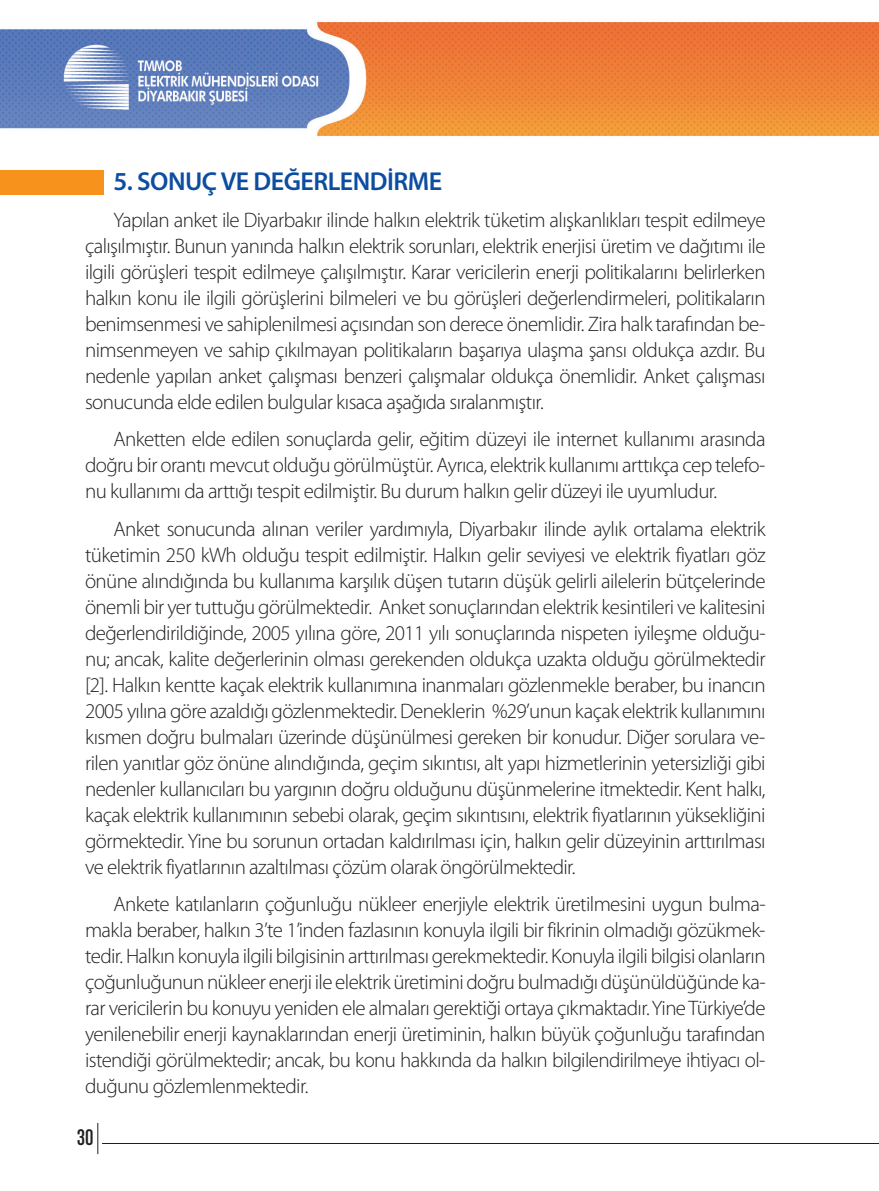
<style>
.page{position:relative;width:879px;height:1191px;background:#fff}
.page>*{position:absolute;margin:0;border:0;box-sizing:border-box;transform-origin:0 0}
.t1{font:600 26px "Myriad Pro";letter-spacing:-.02em;color:#0d4da1}
.t2{font:24px "Chalet Comprime Cologne Eighty";color:#231f20}
.t3{font:300 21px/26px "Myriad Pro";letter-spacing:-.03em;color:#231f20;text-align:justify}
</style>
<div class="page">
<img style="left:0;top:22px;width:879px;height:1133px">
<hr style="left:102px;top:1143px;width:777px;height:1px;background:#231f20">
<hr style="left:97px;top:1123px;width:1px;height:31px;background:#231f20">
<div style="left:0;top:170px;width:103px;height:24px;background:#f7931d"></div>
<p class="t1" style="left:113px;top:164px;width:330px">5. SONUÇ VE DEĞERLENDİRME</p>
<p class="t3" style="left:85px;top:207px;width:682px;text-indent:28px">Yapılan anket ile Diyarbakır ilinde halkın elektrik tüketim alışkanlıkları tespit edilmeye çalışılmıştır. Bunun yanında halkın elektrik sorunları, elektrik enerjisi üretim ve dağıtımı ile ilgili görüşleri tespit edilmeye çalışılmıştır. Karar vericilerin enerji politikalarını belirlerken halkın konu ile ilgili görüşlerini bilmeleri ve bu görüşleri değerlendirmeleri, politikaların benimsenmesi ve sahiplenilmesi açısından son derece önemlidir. Zira halk tarafından be&shy;nimsenmeyen ve sahip çıkılmayan politikaların başarıya ulaşma şansı oldukça azdır. Bu nedenle yapılan anket çalışması benzeri çalışmalar oldukça önemlidir. Anket çalışması sonucunda elde edilen bulgular kısaca aşağıda sıralanmıştır.</p>
<p class="t3" style="left:85px;top:426px;width:682px;text-indent:28px">Anketten elde edilen sonuçlarda gelir, eğitim düzeyi ile internet kullanımı arasında doğru bir orantı mevcut olduğu görülmüştür. Ayrıca, elektrik kullanımı arttıkça cep telefo&shy;nu kullanımı da arttığı tespit edilmiştir. Bu durum halkın gelir düzeyi ile uyumludur.</p>
<p class="t3" style="left:85px;top:515px;width:682px;text-indent:28px">Anket sonucunda alınan veriler yardımıyla, Diyarbakır ilinde aylık ortalama elektrik tüketimin 250 kWh olduğu tespit edilmiştir. Halkın gelir seviyesi ve elektrik fiyatları göz önüne alındığında bu kullanıma karşılık düşen tutarın düşük gelirli ailelerin bütçelerinde önemli bir yer tuttuğu görülmektedir. Anket sonuçlarından elektrik kesintileri ve kalitesini değerlendirildiğinde, 2005 yılına göre, 2011 yılı sonuçlarında nispeten iyileşme olduğu&shy;nu; ancak, kalite değerlerinin olması gerekenden oldukça uzakta olduğu görülmektedir [2]. Halkın kentte kaçak elektrik kullanımına inanmaları gözlenmekle beraber, bu inancın 2005 yılına göre azaldığı gözlenmektedir. Deneklerin %29’unun kaçak elektrik kullanımını kısmen doğru bulmaları üzerinde düşünülmesi gereken bir konudur. Diğer sorulara ve&shy;rilen yanıtlar göz önüne alındığında, geçim sıkıntısı, alt yapı hizmetlerinin yetersizliği gibi nedenler kullanıcıları bu yargının doğru olduğunu düşünmelerine itmektedir. Kent halkı, kaçak elektrik kullanımının sebebi olarak, geçim sıkıntısını, elektrik fiyatlarının yüksekliğini görmektedir. Yine bu sorunun ortadan kaldırılması için, halkın gelir düzeyinin arttırılması ve elektrik fiyatlarının azaltılması çözüm olarak öngörülmektedir.</p>
<p class="t3" style="left:85px;top:891px;width:682px;text-indent:28px">Ankete katılanların çoğunluğu nükleer enerjiyle elektrik üretilmesini uygun bulma&shy;makla beraber, halkın 3’te 1’inden fazlasının konuyla ilgili bir fikrinin olmadığı gözükmek&shy;tedir. Halkın konuyla ilgili bilgisinin arttırılması gerekmektedir. Konuyla ilgili bilgisi olanların çoğunluğunun nükleer enerji ile elektrik üretimini doğru bulmadığı düşünüldüğünde ka&shy;rar vericilerin bu konuyu yeniden ele almaları gerektiği ortaya çıkmaktadır. Yine Türkiye’de yenilenebilir enerji kaynaklarından enerji üretiminin, halkın büyük çoğunluğu tarafından istendiği görülmektedir; ancak, bu konu hakkında da halkın bilgilendirilmeye ihtiyacı ol&shy;duğunu gözlemlenmektedir.</p>
<p class="t2" style="left:77px;top:1123px;width:18px">30</p>
</div>
